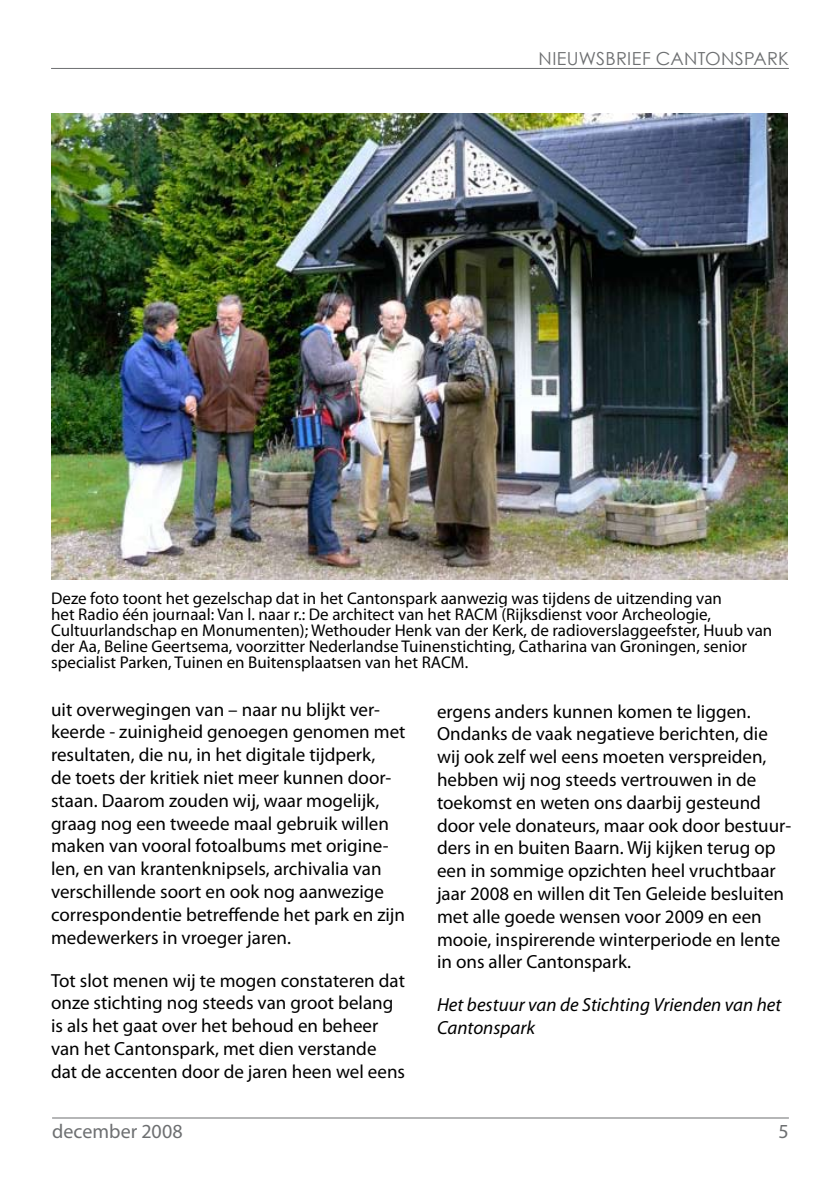
<style>
.page{position:relative;width:840px;height:1191px;background:#fff}
.page>*{position:absolute;margin:0;border:0;box-sizing:border-box;transform-origin:0 0}
.t1{font:20px "Myriad Pro";color:#6d6f71}
.t2{font:19px/22.8px "Myriad Pro";color:#000}
.t3{font:italic 19px/22.8px "Myriad Pro";color:#000}
.t4{font:18px "Century Gothic";letter-spacing:.015em;color:#6d6f71}
.t5{font:17px/16px "Myriad Pro";color:#000}
</style>
<div class="page">
<hr style="left:51px;top:68px;width:737px;height:1px;background:#6d6f71">
<hr style="left:52px;top:1117px;width:736px;height:1px;background:#6d6f71">
<img style="left:51px;top:113px;width:736px;height:467px">
<img style="left:51px;top:532px;width:723px;height:48px">
<p class="t4" style="left:538px;top:45px;width:180px">NIEUWSBRIEF CANTONSPA</p>
<p class="t4" style="left:766px;top:45px;width:23px">RK</p>
<p class="t5" style="left:51px;top:590px;width:722px">Deze foto toont het gezelschap dat in het Cantonspark aanwezig was tijdens de uitzending van<br>het Radio één journaal: Van l. naar r.: De architect van het RACM (Rijksdienst voor Archeologie, Cultuurlandschap en Monumenten); Wethouder Henk van der Kerk, de radioverslaggeefster, Huub van der Aa, Beline Geertsema, voorzitter Nederlandse Tuinenstichting, Catharina van Groningen, senior specialist Parken, Tuinen en Buitensplaatsen van het RACM.</p>
<p class="t2" style="left:51px;top:697px;width:356px">uit overwegingen van – naar nu blijkt ver&shy;keerde - zuinigheid genoegen genomen met resultaten, die nu, in het digitale tijdperk,<br>de toets der kritiek niet meer kunnen door&shy;staan. Daarom zouden wij, waar mogelijk, graag nog een tweede maal gebruik willen maken van vooral fotoalbums met origine&shy;len, en van krantenknipsels, archivalia van verschillende soort en ook nog aanwezige correspondentie betreffende het park en zijn medewerkers in vroeger jaren.</p>
<p class="t2" style="left:51px;top:968px;width:355px">Tot slot menen wij te mogen constateren dat onze stichting nog steeds van groot belang is als het gaat over het behoud en beheer van het Cantonspark, met dien verstande dat de accenten door de jaren heen wel eens</p>
<p class="t2" style="left:437px;top:699px;width:355px">ergens anders kunnen komen te liggen.<br>Ondanks de vaak negatieve berichten, die wij ook zelf wel eens moeten verspreiden, hebben wij nog steeds vertrouwen in de toekomst en weten ons daarbij gesteund door vele donateurs, maar ook door bestuur&shy;ders in en buiten Baarn. Wij kijken terug op een in sommige opzichten heel vruchtbaar jaar 2008 en willen dit Ten Geleide besluiten met alle goede wensen voor 2009 en een mooie, inspirerende winterperiode en lente in ons aller Cantonspark.</p>
<p class="t3" style="left:437px;top:993px;width:346px">Het bestuur van de Stichting Vrienden van het<br>Cantonspark</p>
<p class="t1" style="left:52px;top:1119px;width:132px">december 2008</p>
<p class="t1" style="left:778px;top:1119px;width:12px">5</p>
</div>
